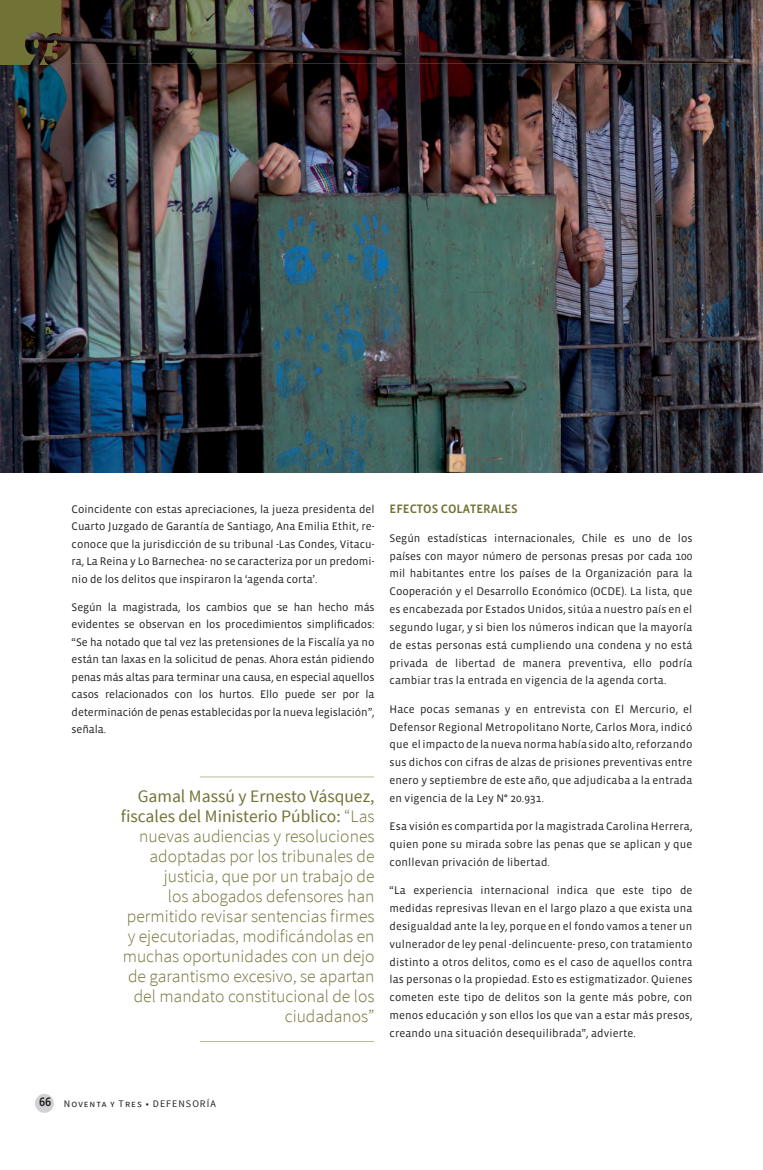
<style>
.page{position:relative;width:763px;height:1170px;background:#fff}
.page>*{position:absolute;margin:0;border:0;box-sizing:border-box;transform-origin:0 0}
.t1{font:300 17.5px/20px "Source Sans Pro";color:#717336;text-align:right}
.t2{font:12.5px "Vista Sans Med";color:#717336}
.t3{font:11.25px/17.8px "Vista Sans";letter-spacing:.01em;color:#231f20;text-align:justify}
.t4{font:10px "Source Sans Pro";letter-spacing:.1em;color:#231f20}
.s1{font-weight:400}
.s2{font-family:"Vista Sans Med";font-size:12.5px}
</style>
<div class="page">
<div style="left:35px;top:1093px;width:19px;height:19px;background:#d1d2d4;border-radius:50%"></div>
<img style="left:0;top:0;width:762px;height:472px">
<hr style="left:200px;top:1041px;width:174px;height:1px;background:#717336">
<hr style="left:200px;top:776px;width:174px;height:1px;background:#717336">
<hr style="left:72px;top:63px;width:690px;height:1px;background:#717336">
<svg style="left:0;top:0;width:61px;height:65px;background:#646231"></svg>
<p class="t3" style="left:72px;top:500px;width:304px">Coincidente con estas apreciaciones, la jueza presidenta del Cuarto Juzgado de Garantía de Santiago, Ana Emilia Ethit, re&shy;conoce que la jurisdicción de su tribunal -Las Condes, Vitacu&shy;ra, La Reina y Lo Barnechea- no se caracteriza por un predomi&shy;nio de los delitos que inspiraron la ‘agenda corta’.</p>
<p class="t3" style="left:72px;top:598px;width:304px">Según la magistrada, los cambios que se han hecho más evidentes se observan en los procedimientos simplificados: “Se ha notado que tal vez las pretensiones de la Fiscalía ya no están tan laxas en la solicitud de penas. Ahora están pidiendo penas más altas para terminar una causa, en especial aquellos casos relacionados con los hurtos. Ello puede ser por la determinación de penas establecidas por la nueva legislación”, señala.</p>
<p class="t1" style="left:121px;top:786px;width:255px"><span class="s1">Gamal Massú y Ernesto Vásquez, fiscales del Ministerio Público:</span> “Las nuevas audiencias y resoluciones adoptadas por los tribunales de justicia, que por un trabajo de<br>los abogados defensores han permitido revisar sentencias firmes y ejecutoriadas, modificándolas en muchas oportunidades con un dejo de garantismo excesivo, se apartan del mandato constitucional de los ciudadanos”</p>
<p class="t2" style="left:389px;top:503px;width:60px">EFECTOS COLAT</p>
<p class="t2" style="left:476px;top:503px;width:43px">ERALES</p>
<p class="t3" style="left:389px;top:529px;width:304px">Según estadísticas internacionales, Chile es uno de los países con mayor número de personas presas por cada 100 mil habitantes entre los países de la Organización para la Cooperación y el Desarrollo Económico (OCDE). La lista, que es encabezada por Estados Unidos, sitúa a nuestro país en el segundo lugar, y si bien los números indican que la mayoría de estas personas está cumpliendo una condena y no está privada de libertad de manera preventiva, ello podría cambiar tras la entrada en vigencia de la agenda corta.</p>
<p class="t3" style="left:389px;top:700px;width:304px">Hace pocas semanas y en entrevista con El Mercurio, el Defensor Regional Metropolitano Norte, Carlos Mora, indicó que el impacto de la nueva norma había sido alto, reforzando sus dichos con cifras de alzas de prisiones preventivas entre enero y septiembre de este año, que adjudicaba a la entrada en vigencia de la Ley N° 20.931.</p>
<p class="t3" style="left:389px;top:817px;width:304px">Esa visión es compartida por la magistrada Carolina Herrera, quien pone su mirada sobre las penas que se aplican y que conllevan privación de libertad.</p>
<p class="t3" style="left:389px;top:881px;width:304px">“La experiencia internacional indica que este tipo de medidas represivas llevan en el largo plazo a que exista una desigualdad ante la ley, porque en el fondo vamos a tener un vulnerador de ley penal -delincuente- preso, con tratamiento distinto a otros delitos, como es el caso de aquellos contra las personas o la propiedad. Esto es estigmatizador. Quienes cometen este tipo de delitos son la gente más pobre, con menos educación y son ellos los que van a estar más presos, creando una situación desequilibrada”, advierte.</p>
<p class="t4" style="left:39px;top:1097px;width:178px"><span class="s2">66</span> Noventa y Tres • DEFENSORÍA</p>
</div>
